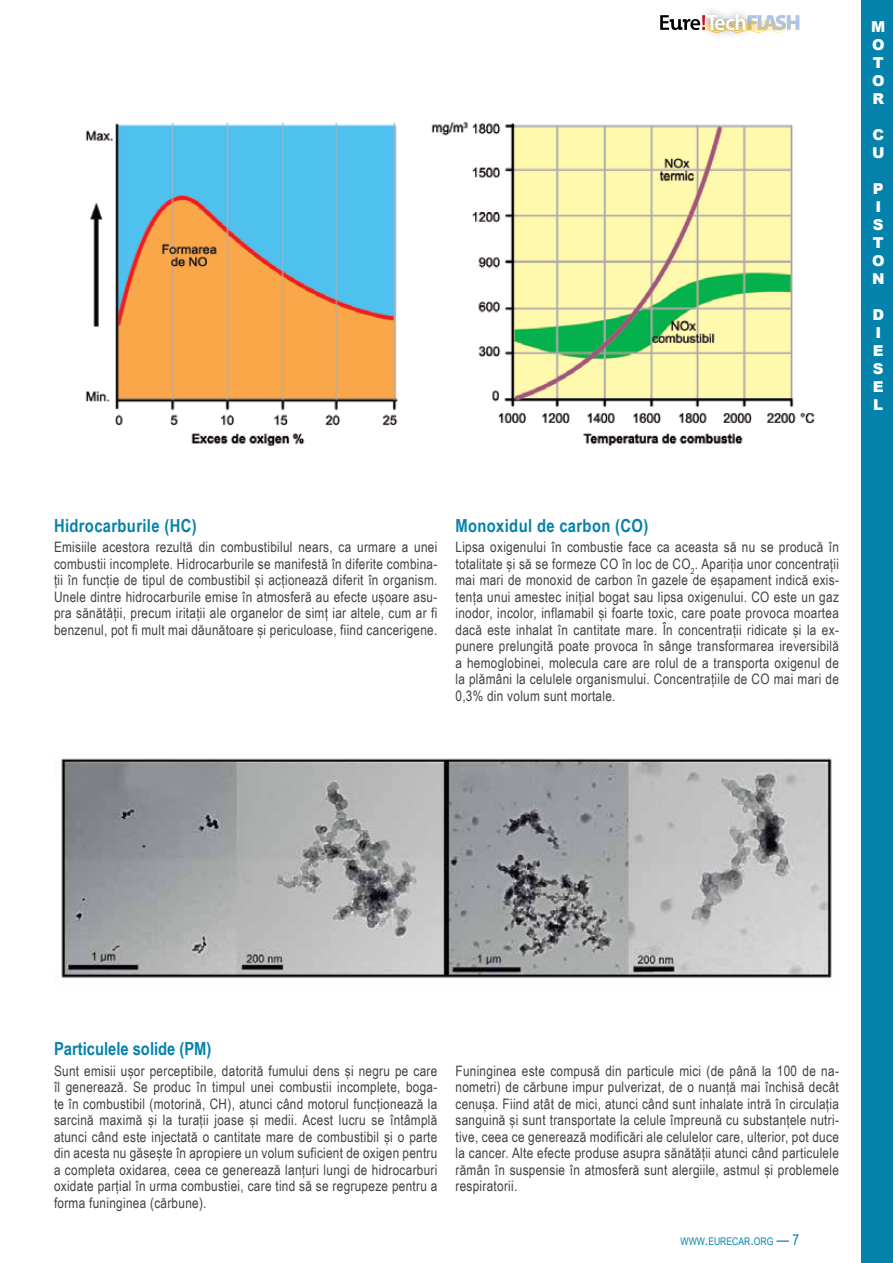
<style>
.page{position:relative;width:893px;height:1263px;background:#fff}
.page>*{position:absolute;margin:0;border:0;box-sizing:border-box;transform-origin:0 0}
.t1{font:700 18px "Arial Narrow";letter-spacing:.02em;color:#0482ab}
.t2{font:700 18px "Arial Narrow";color:#0482ab}
.t3{font:900 15px/18px "Arial";color:#fff}
.t4{font:14.4px/16.5px "Arial Narrow";letter-spacing:.02em;color:#414042;text-align:justify}
.t5{font:10.5px "Arial Narrow";color:#0482ab}
.s1{font-size:15px}
</style>
<div class="page">
<svg style="left:660px;top:14px;width:139px;height:19px"></svg>
<div style="left:862px;top:0;width:31px;height:1263px;background:#0482ab"></div>
<img style="left:85px;top:122px;width:730px;height:325px">
<img style="left:54px;top:758px;width:778px;height:221px">
<p class="t3" style="left:871px;top:17px;width:16px;text-align:justify">M O T O R</p>
<p class="t3" style="left:872px;top:125px;width:14px">C<br>U</p>
<p class="t3" style="left:872px;top:179px;width:14px">P<br>I<br>S<br>T<br>O<br>N</p>
<p class="t3" style="left:872px;top:305px;width:13px">D<br>I<br>E<br>S<br>E<br>L</p>
<p class="t1" style="left:54px;top:512px;width:144px">Hidrocarburile (HC)</p>
<p class="t4" style="left:54px;top:538px;width:385px">Emisiile acestora rezultă din combustibilul nears, ca urmare a unei combustii incomplete. Hidrocarburile se manifestă în diferite combina&shy;ții în funcție de tipul de combustibil și acționează diferit în organism.<br>Unele dintre hidrocarburile emise în atmosferă au efecte ușoare asu&shy;pra sănătății, precum iritații ale organelor de simț iar altele, cum ar fi benzenul, pot fi mult mai dăunătoare și periculoase, fiind cancerigene.</p>
<p class="t1" style="left:455px;top:512px;width:194px">Monoxidul de carbon (CO)</p>
<p class="t4" style="left:455px;top:538px;width:385px">Lipsa oxigenului în combustie face ca aceasta să nu se producă în totalitate și să se formeze CO în loc de CO<sub>2</sub>. Apariția unor concentrații mai mari de monoxid de carbon în gazele de eșapament indică exis&shy;tența unui amestec inițial bogat sau lipsa oxigenului. CO este un gaz inodor, incolor, inflamabil și foarte toxic, care poate provoca moartea dacă este inhalat în cantitate mare. În concentrații ridicate și la ex&shy;punere prelungită poate provoca în sânge transformarea ireversibilă a hemoglobinei, molecula care are rolul de a transporta oxigenul de la plămâni la celulele organismului. Concentrațiile de CO mai mari de 0,3% din volum sunt mortale.</p>
<p class="t2" style="left:54px;top:1035px;width:159px">Particulele solide (PM)</p>
<p class="t4" style="left:54px;top:1062px;width:385px">Sunt emisii ușor perceptibile, datorită fumului dens și negru pe care îl generează. Se produc în timpul unei combustii incomplete, boga&shy;te în combustibil (motorină, CH), atunci când motorul funcționează la sarcină maximă și la turații joase și medii. Acest lucru se întâmplă atunci când este injectată o cantitate mare de combustibil și o parte din acesta nu găsește în apropiere un volum suficient de oxigen pentru a completa oxidarea, ceea ce generează lanțuri lungi de hidrocarburi oxidate parțial în urma combustiei, care tind să se regrupeze pentru a forma funinginea (cărbune).</p>
<p class="t4" style="left:455px;top:1062px;width:385px">Funinginea este compusă din particule mici (de până la 100 de na&shy;nometri) de cărbune impur pulverizat, de o nuanță mai închisă decât cenușa. Fiind atât de mici, atunci când sunt inhalate intră în circulația sanguină și sunt transportate la celule împreună cu substanțele nutri&shy;tive, ceea ce generează modificări ale celulelor care, ulterior, pot duce la cancer. Alte efecte produse asupra sănătății atunci când particulele rămân în suspensie în atmosferă sunt alergiile, astmul și problemele respiratorii.</p>
<p class="t5" style="left:680px;top:1233px;width:120px">WWW<span class="s1">.</span>EURECAR<span class="s1">.</span>ORG <span class="s1">— 7</span></p>
</div>
